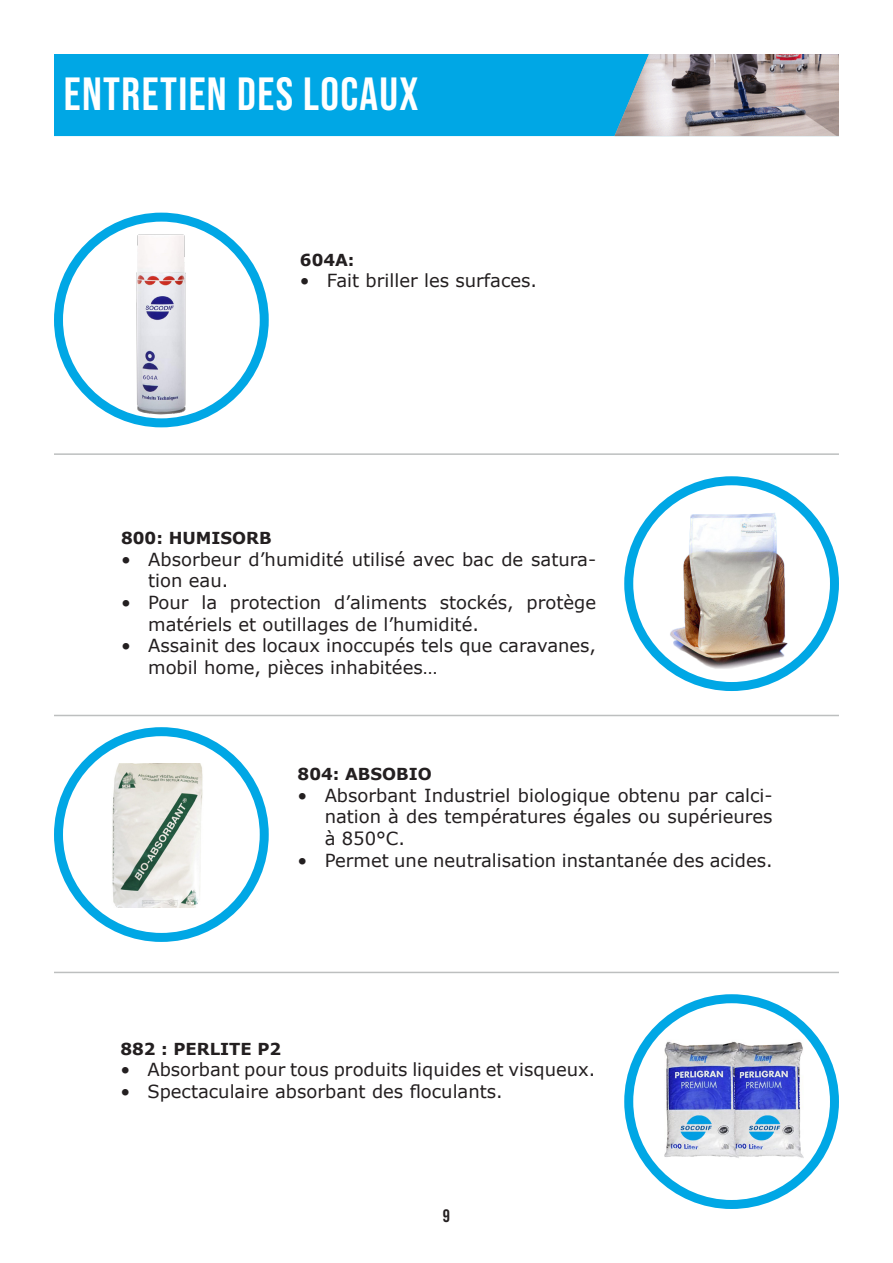
<style>
.page{position:relative;width:893px;height:1263px;background:#fff}
.page>*{position:absolute;margin:0;border:0;box-sizing:border-box;transform-origin:0 0}
.t1{font:46.5px "Bebas Neue";letter-spacing:.03em;color:#fff}
.t2{font:18px/21.6px "Verdana";color:#231f20}
.t3{font:18px "Bebas Neue";color:#231f20}
.t4{font:700 16.5px "Verdana";color:#231f20}
</style>
<div class="page">
<div style="left:54px;top:54px;width:785px;height:82px;background:#00a7e5"></div>
<hr style="left:54px;top:453px;width:785px;height:2px;background:#bdbfbf">
<hr style="left:54px;top:715px;width:785px;height:1px;background:#bdbfbf">
<hr style="left:54px;top:972px;width:785px;height:1px;background:#bdbfbf">
<div style="left:624px;top:476px;width:215px;height:215px;border:9px solid #00a7e5;border-radius:50%"></div>
<img style="left:614px;top:54px;width:225px;height:82px">
<img style="left:661px;top:501px;width:146px;height:176px">
<img style="left:85px;top:763px;width:144px;height:144px">
<div style="left:54px;top:727px;width:215px;height:215px;border:9px solid #00a7e5;border-radius:50%"></div>
<img style="left:665px;top:1030px;width:138px;height:128px">
<div style="left:624px;top:994px;width:215px;height:215px;border:9px solid #00a7e5;border-radius:50%"></div>
<img style="left:54px;top:212px;width:215px;height:210px">
<p class="t1" style="left:64px;top:68px;width:356px">ENTRETIEN DES LOCAUX</p>
<p class="t4" style="left:300px;top:248px;width:56px">604A:</p>
<p class="t2" style="left:300px;top:270px;width:239px">• Fait briller les surfaces.</p>
<p class="t4" style="left:121px;top:526px;width:152px">800: HUMISORB</p>
<p class="t2" style="left:148px;top:548px;width:449px;text-indent:-27px">• Absorbeur d’humidité utilisé avec bac de satura&shy;tion eau.</p>
<p class="t2" style="left:148px;top:591px;width:449px;text-indent:-27px">• Pour la protection d’aliments stockés, protège matériels et outillages de l’humidité.</p>
<p class="t2" style="left:148px;top:635px;width:449px;text-indent:-27px">• Assainit des locaux inoccupés tels que caravanes, mobil home, pièces inhabitées…</p>
<p class="t4" style="left:298px;top:762px;width:136px">804: ABSOBIO</p>
<p class="t2" style="left:325px;top:784px;width:449px;text-align:justify;text-indent:-27px">• Absorbant Industriel biologique obtenu par calci&shy;nation à des températures égales ou supérieures à 850°C.</p>
<p class="t2" style="left:298px;top:849px;width:476px">• Permet une neutralisation instantanée des acides.</p>
<p class="t4" style="left:120px;top:1037px;width:162px">882 : PERLITE P2</p>
<p class="t2" style="left:120px;top:1059px;width:476px">• Absorbant pour tous produits liquides et visqueux.</p>
<p class="t2" style="left:120px;top:1080px;width:384px">• Spectaculaire absorbant des floculants.</p>
<p class="t3" style="left:443px;top:1206px;width:9px">9</p>
</div>
